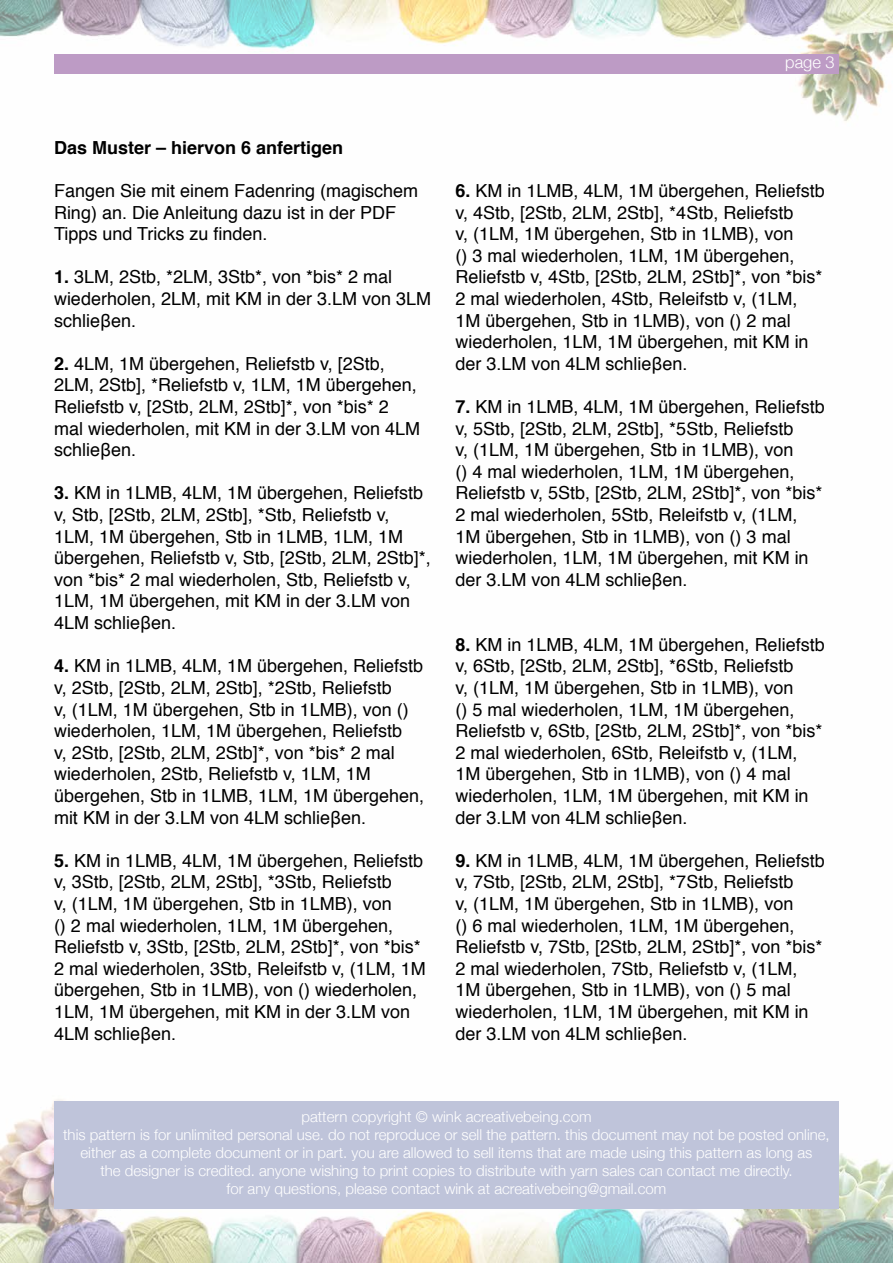
<style>
.page{position:relative;width:893px;height:1263px;background:#fff}
.page>*{position:absolute;margin:0;border:0;box-sizing:border-box;transform-origin:0 0}
.t1{font:18px/21.6px "Helvetica";color:#000}
.t2{font:700 18px "Helvetica";color:#000}
.t3{font:300 16.5px "Helvetica Neue";color:#fff}
.t4{font:300 15px/18px "Helvetica Neue";color:#fff;text-align:center}
.s1{font-weight:700}
</style>
<div class="page">
<img style="left:0;top:0;width:893px;height:1263px">
<div style="left:54px;top:1101px;width:785px;height:108px;background:#bfc4da"></div>
<div style="left:54px;top:54px;width:785px;height:20px;background:#bd9bc5"></div>
<p class="t3" style="left:785px;top:49px;width:51px">page 3</p>
<p class="t2" style="left:54px;top:133px;width:291px">Das Muster – hiervon 6 anfertigen</p>
<p class="t1" style="left:54px;top:180px;width:366px">Fangen Sie mit einem Fadenring (magischem<br>Ring) an. Die Anleitung dazu ist in der PDF<br>Tipps und Tricks zu finden.</p>
<p class="t1" style="left:54px;top:267px;width:379px"><span class="s1">1.</span> 3LM, 2Stb, *2LM, 3Stb*, von *bis* 2 mal wiederholen, 2LM, mit KM in der 3.LM von 3LM schlieβen.</p>
<p class="t1" style="left:54px;top:353px;width:368px"><span class="s1">2.</span> 4LM, 1M übergehen, Reliefstb v, [2Stb, 2LM, 2Stb], *Reliefstb v, 1LM, 1M übergehen, Reliefstb v, [2Stb, 2LM, 2Stb]*, von *bis* 2 mal wiederholen, mit KM in der 3.LM von 4LM schlieβen.</p>
<p class="t1" style="left:54px;top:483px;width:378px"><span class="s1">3.</span> KM in 1LMB, 4LM, 1M übergehen, Reliefstb v, Stb, [2Stb, 2LM, 2Stb], *Stb, Reliefstb v, 1LM, 1M übergehen, Stb in 1LMB, 1LM, 1M übergehen, Reliefstb v, Stb, [2Stb, 2LM, 2Stb]*, von *bis* 2 mal wiederholen, Stb, Reliefstb v, 1LM, 1M übergehen, mit KM in der 3.LM von 4LM schlieβen.</p>
<p class="t1" style="left:54px;top:656px;width:372px"><span class="s1">4.</span> KM in 1LMB, 4LM, 1M übergehen, Reliefstb v, 2Stb, [2Stb, 2LM, 2Stb], *2Stb, Reliefstb<br>v, (1LM, 1M übergehen, Stb in 1LMB), von () wiederholen, 1LM, 1M übergehen, Reliefstb<br>v, 2Stb, [2Stb, 2LM, 2Stb]*, von *bis* 2 mal wiederholen, 2Stb, Reliefstb v, 1LM, 1M übergehen, Stb in 1LMB, 1LM, 1M übergehen, mit KM in der 3.LM von 4LM schlieβen.</p>
<p class="t1" style="left:54px;top:850px;width:373px"><span class="s1">5.</span> KM in 1LMB, 4LM, 1M übergehen, Reliefstb v, 3Stb, [2Stb, 2LM, 2Stb], *3Stb, Reliefstb<br>v, (1LM, 1M übergehen, Stb in 1LMB), von<br>() 2 mal wiederholen, 1LM, 1M übergehen, Reliefstb v, 3Stb, [2Stb, 2LM, 2Stb]*, von *bis* 2 mal wiederholen, 3Stb, Releifstb v, (1LM, 1M übergehen, Stb in 1LMB), von () wiederholen, 1LM, 1M übergehen, mit KM in der 3.LM von 4LM schlieβen.</p>
<p class="t1" style="left:455px;top:180px;width:371px"><span class="s1">6.</span> KM in 1LMB, 4LM, 1M übergehen, Reliefstb v, 4Stb, [2Stb, 2LM, 2Stb], *4Stb, Reliefstb<br>v, (1LM, 1M übergehen, Stb in 1LMB), von<br>() 3 mal wiederholen, 1LM, 1M übergehen, Reliefstb v, 4Stb, [2Stb, 2LM, 2Stb]*, von *bis* 2 mal wiederholen, 4Stb, Releifstb v, (1LM, 1M übergehen, Stb in 1LMB), von () 2 mal wiederholen, 1LM, 1M übergehen, mit KM in der 3.LM von 4LM schlieβen.</p>
<p class="t1" style="left:455px;top:396px;width:371px"><span class="s1">7.</span> KM in 1LMB, 4LM, 1M übergehen, Reliefstb v, 5Stb, [2Stb, 2LM, 2Stb], *5Stb, Reliefstb<br>v, (1LM, 1M übergehen, Stb in 1LMB), von<br>() 4 mal wiederholen, 1LM, 1M übergehen, Reliefstb v, 5Stb, [2Stb, 2LM, 2Stb]*, von *bis* 2 mal wiederholen, 5Stb, Releifstb v, (1LM, 1M übergehen, Stb in 1LMB), von () 3 mal wiederholen, 1LM, 1M übergehen, mit KM in der 3.LM von 4LM schlieβen.</p>
<p class="t1" style="left:455px;top:634px;width:371px"><span class="s1">8.</span> KM in 1LMB, 4LM, 1M übergehen, Reliefstb v, 6Stb, [2Stb, 2LM, 2Stb], *6Stb, Reliefstb<br>v, (1LM, 1M übergehen, Stb in 1LMB), von<br>() 5 mal wiederholen, 1LM, 1M übergehen, Reliefstb v, 6Stb, [2Stb, 2LM, 2Stb]*, von *bis* 2 mal wiederholen, 6Stb, Releifstb v, (1LM, 1M übergehen, Stb in 1LMB), von () 4 mal wiederholen, 1LM, 1M übergehen, mit KM in der 3.LM von 4LM schlieβen.</p>
<p class="t1" style="left:455px;top:850px;width:371px"><span class="s1">9.</span> KM in 1LMB, 4LM, 1M übergehen, Reliefstb v, 7Stb, [2Stb, 2LM, 2Stb], *7Stb, Reliefstb<br>v, (1LM, 1M übergehen, Stb in 1LMB), von<br>() 6 mal wiederholen, 1LM, 1M übergehen, Reliefstb v, 7Stb, [2Stb, 2LM, 2Stb]*, von *bis* 2 mal wiederholen, 7Stb, Reliefstb v, (1LM, 1M übergehen, Stb in 1LMB), von () 5 mal wiederholen, 1LM, 1M übergehen, mit KM in der 3.LM von 4LM schlieβen.</p>
<p class="t4" style="left:63px;top:1107px;width:768px">pattern copyright © wink acreativebeing.com<br>this pattern is for unlimited personal use. do not reproduce or sell the pattern. this document may not be posted online, either as a complete document or in part. you are allowed to sell items that are made using this pattern as long as<br>the designer is credited. anyone wishing to print copies to distribute with yarn sales can contact me directly.<br>for any questions, please contact wink at acreativebeing@gmail.com</p>
</div>
